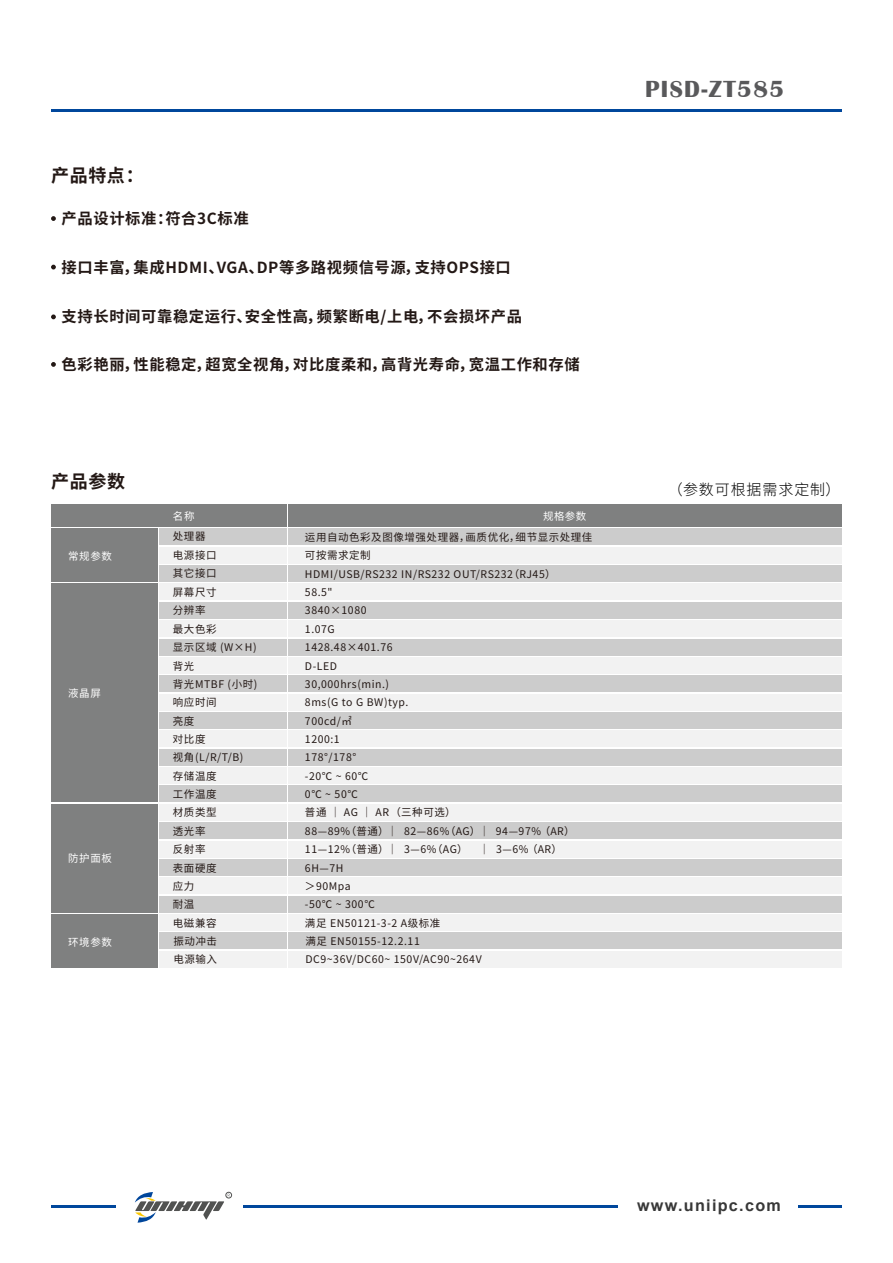
<style>
.page{position:relative;width:893px;height:1263px;background:#fff}
.page>*{position:absolute;margin:0;border:0;box-sizing:border-box;transform-origin:0 0}
.t1{font:700 24px "Britannic";letter-spacing:.06em;color:#59595b}
.t2{font:700 18px "Source Han Sans CN";letter-spacing:.04em;color:#231815}
.t3{font:700 16.2px "Arial";letter-spacing:.08em;color:#383838}
.t4{font:700 15.3px "Source Han Sans CN";letter-spacing:.04em;color:#231815}
.t5{font:300 15px "Source Han Sans CN";letter-spacing:.06em;color:#000}
.t6{font:10.5px/18.5px "Source Han Sans CN";letter-spacing:.055em;color:#231815}
.t7{font:10.5px "Source Han Sans CN";letter-spacing:.06em;color:#fff}
</style>
<div class="page">
<hr style="left:51px;top:110px;width:791px;height:2px;background:#00479c">
<hr style="left:243px;top:1206px;width:374px;height:2px;background:#00479c">
<hr style="left:51px;top:1206px;width:64px;height:2px;background:#00479c">
<hr style="left:798px;top:1206px;width:44px;height:2px;background:#00479c">
<svg style="left:135px;top:1192px;width:97px;height:31px"></svg>
<svg style="left:51px;top:216px;width:5px;height:5px"></svg>
<svg style="left:51px;top:362px;width:5px;height:5px"></svg>
<svg style="left:51px;top:265px;width:5px;height:4px"></svg>
<svg style="left:51px;top:314px;width:5px;height:5px"></svg>
<div style="left:159px;top:528px;width:128px;height:17px;background:#ccc"></div>
<div style="left:288px;top:528px;width:554px;height:17px;background:#ccc"></div>
<div style="left:159px;top:547px;width:128px;height:17px;background:#f2f2f2"></div>
<div style="left:288px;top:547px;width:554px;height:17px;background:#f2f2f2"></div>
<div style="left:159px;top:565px;width:128px;height:17px;background:#ccc"></div>
<div style="left:288px;top:565px;width:554px;height:17px;background:#ccc"></div>
<div style="left:159px;top:583px;width:128px;height:17px;background:#f2f2f2"></div>
<div style="left:288px;top:583px;width:554px;height:17px;background:#f2f2f2"></div>
<div style="left:159px;top:602px;width:128px;height:17px;background:#ccc"></div>
<div style="left:288px;top:602px;width:554px;height:17px;background:#ccc"></div>
<div style="left:159px;top:620px;width:128px;height:17px;background:#f2f2f2"></div>
<div style="left:288px;top:620px;width:554px;height:17px;background:#f2f2f2"></div>
<div style="left:159px;top:638px;width:128px;height:17px;background:#ccc"></div>
<div style="left:288px;top:638px;width:554px;height:17px;background:#ccc"></div>
<div style="left:159px;top:657px;width:128px;height:17px;background:#f2f2f2"></div>
<div style="left:288px;top:657px;width:554px;height:17px;background:#f2f2f2"></div>
<div style="left:159px;top:675px;width:128px;height:17px;background:#ccc"></div>
<div style="left:288px;top:675px;width:554px;height:17px;background:#ccc"></div>
<div style="left:159px;top:694px;width:128px;height:16px;background:#f2f2f2"></div>
<div style="left:288px;top:694px;width:554px;height:16px;background:#f2f2f2"></div>
<div style="left:159px;top:712px;width:128px;height:17px;background:#ccc"></div>
<div style="left:288px;top:712px;width:554px;height:17px;background:#ccc"></div>
<div style="left:51px;top:528px;width:107px;height:54px;background:#7f8080"></div>
<div style="left:51px;top:504px;width:236px;height:23px;background:#7f8080"></div>
<div style="left:288px;top:504px;width:554px;height:23px;background:#7f8080"></div>
<div style="left:51px;top:804px;width:107px;height:108px;background:#7f8080"></div>
<div style="left:51px;top:914px;width:107px;height:54px;background:#7f8080"></div>
<div style="left:159px;top:730px;width:128px;height:17px;background:#f2f2f2"></div>
<div style="left:288px;top:730px;width:554px;height:17px;background:#f2f2f2"></div>
<div style="left:159px;top:749px;width:128px;height:17px;background:#ccc"></div>
<div style="left:288px;top:749px;width:554px;height:17px;background:#ccc"></div>
<div style="left:159px;top:767px;width:128px;height:17px;background:#f2f2f2"></div>
<div style="left:288px;top:767px;width:554px;height:17px;background:#f2f2f2"></div>
<div style="left:159px;top:785px;width:128px;height:17px;background:#ccc"></div>
<div style="left:288px;top:785px;width:554px;height:17px;background:#ccc"></div>
<div style="left:159px;top:804px;width:128px;height:17px;background:#f2f2f2"></div>
<div style="left:288px;top:804px;width:554px;height:17px;background:#f2f2f2"></div>
<div style="left:159px;top:822px;width:128px;height:17px;background:#ccc"></div>
<div style="left:288px;top:822px;width:554px;height:17px;background:#ccc"></div>
<div style="left:159px;top:840px;width:128px;height:17px;background:#f2f2f2"></div>
<div style="left:288px;top:840px;width:554px;height:17px;background:#f2f2f2"></div>
<div style="left:159px;top:859px;width:128px;height:17px;background:#ccc"></div>
<div style="left:288px;top:859px;width:554px;height:17px;background:#ccc"></div>
<div style="left:159px;top:877px;width:128px;height:17px;background:#f2f2f2"></div>
<div style="left:288px;top:877px;width:554px;height:17px;background:#f2f2f2"></div>
<div style="left:159px;top:896px;width:128px;height:16px;background:#ccc"></div>
<div style="left:288px;top:896px;width:554px;height:16px;background:#ccc"></div>
<div style="left:159px;top:914px;width:128px;height:17px;background:#f2f2f2"></div>
<div style="left:288px;top:914px;width:554px;height:17px;background:#f2f2f2"></div>
<div style="left:159px;top:932px;width:128px;height:17px;background:#ccc"></div>
<div style="left:288px;top:932px;width:554px;height:17px;background:#ccc"></div>
<div style="left:159px;top:951px;width:128px;height:17px;background:#f2f2f2"></div>
<div style="left:288px;top:951px;width:554px;height:17px;background:#f2f2f2"></div>
<div style="left:51px;top:583px;width:107px;height:219px;background:#7f8080"></div>
<h2 class="t2" style="left:51px;top:165px;width:94px">产品特点：</h2>
<h3 class="t4" style="left:62px;top:210px;width:189px">产品设计标准：符合3C标准</h3>
<h3 class="t4" style="left:62px;top:259px;width:451px">接口丰富，集成HDMI、VGA、DP等多路视频信号源，支持OPS接口</h3>
<h3 class="t4" style="left:62px;top:307px;width:462px">支持长时间可靠稳定运行、安全性高，频繁断电/上电，不会损坏产品</h3>
<h3 class="t4" style="left:62px;top:356px;width:520px">色彩艳丽，性能稳定，超宽全视角，对比度柔和，高背光寿命，宽温工作和存储</h3>
<h2 class="t2" style="left:51px;top:471px;width:76px">产品参数</h2>
<p class="t7" style="left:68px;top:550px;width:45px">常规参数</p>
<p class="t7" style="left:68px;top:687px;width:34px">液晶屏</p>
<p class="t7" style="left:68px;top:852px;width:45px">防护面板</p>
<p class="t7" style="left:68px;top:936px;width:45px">环境参数</p>
<p class="t7" style="left:173px;top:510px;width:23px">名称</p>
<p class="t7" style="left:543px;top:510px;width:45px">规格参数</p>
<p class="t6" style="left:173px;top:528px;width:45px">处理器电源接口</p>
<p class="t6" style="left:305px;top:528px;width:289px">运用自动色彩及图像增强处理器，画质优化，细节显示处理佳可按需求定制</p>
<p class="t6" style="left:173px;top:565px;width:45px">其它接口</p>
<p class="t6" style="left:305px;top:565px;width:252px">HDMI/USB/RS232 IN/RS232 OUT/RS232（RJ45）</p>
<p class="t6" style="left:173px;top:583px;width:45px">屏幕尺寸</p>
<p class="t6" style="left:305px;top:583px;width:29px">58.5"</p>
<p class="t6" style="left:173px;top:601px;width:34px">分辨率</p>
<p class="t6" style="left:305px;top:601px;width:63px">3840×1080</p>
<p class="t6" style="left:173px;top:620px;width:45px">最大色彩</p>
<p class="t6" style="left:305px;top:620px;width:31px">1.07G</p>
<p class="t6" style="left:173px;top:638px;width:85px">显示区域 (W×H)</p>
<p class="t6" style="left:305px;top:638px;width:89px">1428.48×401.76</p>
<p class="t6" style="left:173px;top:657px;width:23px">背光</p>
<p class="t6" style="left:305px;top:657px;width:34px">D-LED</p>
<p class="t6" style="left:173px;top:675px;width:86px">背光MTBF (小时)</p>
<p class="t6" style="left:305px;top:675px;width:86px">30,000hrs(min.)</p>
<p class="t6" style="left:173px;top:693px;width:45px">响应时间</p>
<p class="t6" style="left:305px;top:693px;width:105px">8ms(G to G BW)typ.</p>
<p class="t6" style="left:173px;top:712px;width:23px">亮度</p>
<p class="t6" style="left:305px;top:712px;width:49px">700cd/㎡</p>
<p class="t6" style="left:173px;top:730px;width:34px">对比度</p>
<p class="t6" style="left:305px;top:730px;width:36px">1200:1</p>
<p class="t6" style="left:173px;top:748px;width:72px">视角(L/R/T/B)</p>
<p class="t6" style="left:305px;top:748px;width:53px">178°/178°</p>
<p class="t6" style="left:173px;top:767px;width:45px">存储温度</p>
<p class="t6" style="left:305px;top:767px;width:65px">-20℃ ~ 60℃</p>
<p class="t6" style="left:173px;top:785px;width:45px">工作温度</p>
<p class="t6" style="left:305px;top:785px;width:54px">0℃ ~ 50℃</p>
<p class="t6" style="left:173px;top:803px;width:45px">材质类型</p>
<p class="t6" style="left:305px;top:803px;width:152px">普通 ｜ AG ｜ AR （三种可选）</p>
<p class="t6" style="left:173px;top:822px;width:34px">透光率</p>
<p class="t6" style="left:305px;top:822px;width:271px">88—89%（普通）｜ 82—86%（AG）｜ 94—97% （AR）</p>
<p class="t6" style="left:173px;top:859px;width:45px">表面硬度</p>
<p class="t6" style="left:305px;top:859px;width:40px">6H—7H</p>
<p class="t6" style="left:173px;top:840px;width:34px">反射率</p>
<p class="t6" style="left:305px;top:840px;width:258px">11—12%（普通）｜ 3—6%（AG） ｜ 3—6% （AR）</p>
<p class="t6" style="left:173px;top:877px;width:23px">应力</p>
<p class="t6" style="left:305px;top:877px;width:47px">＞90Mpa</p>
<p class="t6" style="left:173px;top:895px;width:23px">耐温</p>
<p class="t6" style="left:305px;top:895px;width:71px">-50℃ ~ 300℃</p>
<p class="t6" style="left:173px;top:914px;width:45px">电磁兼容</p>
<p class="t6" style="left:305px;top:914px;width:137px">满足 EN50121-3-2 A级标准</p>
<p class="t6" style="left:173px;top:932px;width:45px">振动冲击</p>
<p class="t6" style="left:305px;top:932px;width:116px">满足 EN50155-12.2.11</p>
<p class="t6" style="left:173px;top:950px;width:45px">电源输入</p>
<p class="t6" style="left:305px;top:950px;width:178px">DC9~36V/DC60~ 150V/AC90~264V</p>
<h1 class="t1" style="left:645px;top:75px;width:141px">PISD-ZT585</h1>
<h3 class="t5" style="left:668px;top:481px;width:174px">（参数可根据需求定制）</h3>
<h3 class="t3" style="left:637px;top:1194px;width:145px">www.uniipc.com</h3>
</div>
